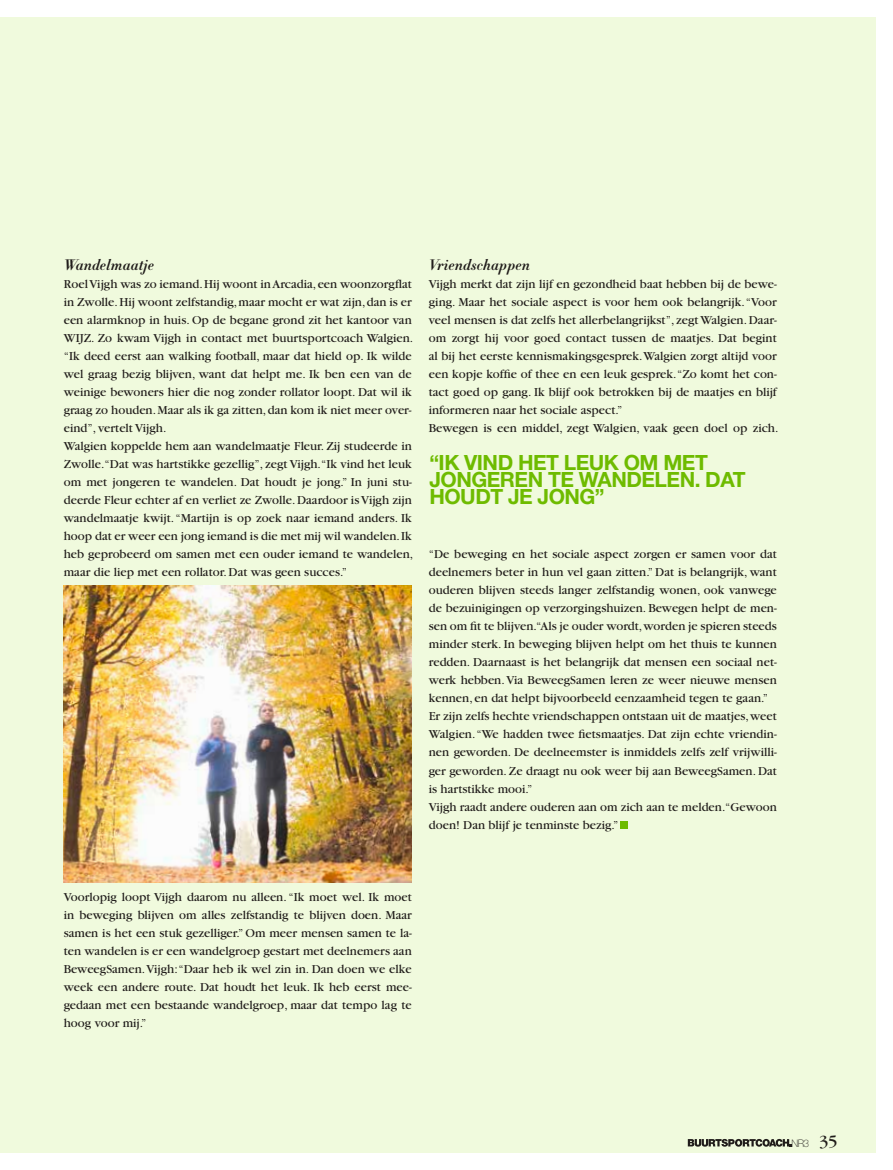
<style>
.page{position:relative;width:893px;height:1170px;background:#fff}
.page>*{position:absolute;margin:0;border:0;box-sizing:border-box;transform-origin:0 0}
.t1{font:700 21px/17.1px "Helvetica Neue LT Std";letter-spacing:-.025em;color:#6ebb00}
.t2{font:18px "Garamond";color:#201c1a}
.t3{font:italic 700 15px "Didot HTF 06";letter-spacing:.01em;color:#201c1a}
.t4{font:12.75px/18px "Garamond";color:#201c1a}
.t5{font:100 10.35px "Helvetica Neue LT Std";color:#201c1a}
</style>
<div class="page">
<div style="left:0;top:17px;width:875px;height:1135px;background:#f0fadd"></div>
<svg style="left:688px;top:1138px;width:104px;height:8px"></svg>
<div style="left:620px;top:821px;width:7px;height:7px;background:#6ebb00"></div>
<img style="left:64px;top:585px;width:348px;height:297px">
<p class="t3" style="left:64px;top:255px;width:92px">Wandelmaatje</p>
<p class="t4" style="left:64px;top:275px;width:351px">Roel Vijgh was zo iemand. Hij woont in Arcadia, een woonzorgflat in Zwolle. Hij woont zelfstandig, maar mocht er wat zijn, dan is er een alarmknop in huis. Op de begane grond zit het kantoor van WIJZ. Zo kwam Vijgh in contact met buurtsportcoach Walgien. “Ik deed eerst aan walking football, maar dat hield op. Ik wilde wel graag bezig blijven, want dat helpt me. Ik ben een van de weinige bewoners hier die nog zonder rollator loopt. Dat wil ik graag zo houden. Maar als ik ga zitten, dan kom ik niet meer over&shy;eind”, vertelt Vijgh.<br>Walgien koppelde hem aan wandelmaatje Fleur. Zij studeerde in Zwolle.“Dat was hartstikke gezellig”, zegt Vijgh.“Ik vind het leuk om met jongeren te wandelen. Dat houdt je jong.” In juni stu&shy;deerde Fleur echter af en verliet ze Zwolle. Daardoor is Vijgh zijn wandelmaatje kwijt. “Martijn is op zoek naar iemand anders. Ik hoop dat er weer een jong iemand is die met mij wil wandelen. Ik heb geprobeerd om samen met een ouder iemand te wandelen, maar die liep met een rollator. Dat was geen succes.”</p>
<p class="t3" style="left:429px;top:255px;width:103px">Vriendschappen</p>
<p class="t4" style="left:429px;top:275px;width:351px">Vijgh merkt dat zijn lijf en gezondheid baat hebben bij de bewe&shy;ging. Maar het sociale aspect is voor hem ook belangrijk. “Voor veel mensen is dat zelfs het allerbelangrijkst”, zegt Walgien. Daar&shy;om zorgt hij voor goed contact tussen de maatjes. Dat begint al bij het eerste kennismakingsgesprek. Walgien zorgt altijd voor een kopje koffie of thee en een leuk gesprek.“Zo komt het con&shy;tact goed op gang. Ik blijf ook betrokken bij de maatjes en blijf informeren naar het sociale aspect.”<br>Bewegen is een middel, zegt Walgien, vaak geen doel op zich.</p>
<h1 class="t1" style="left:429px;top:453px;width:318px">“IK VIND HET LEUK OM MET<br>JONGEREN TE WANDELEN. DAT<br>HOUDT JE JONG”</h1>
<p class="t4" style="left:429px;top:545px;width:350px">“De beweging en het sociale aspect zorgen er samen voor dat deelnemers beter in hun vel gaan zitten.” Dat is belangrijk, want ouderen blijven steeds langer zelfstandig wonen, ook vanwege de bezuinigingen op verzorgingshuizen. Bewegen helpt de men&shy;sen om fit te blijven.“Als je ouder wordt, worden je spieren steeds minder sterk. In beweging blijven helpt om het thuis te kunnen redden. Daarnaast is het belangrijk dat mensen een sociaal net&shy;werk hebben. Via BeweegSamen leren ze weer nieuwe mensen kennen, en dat helpt bijvoorbeeld eenzaamheid tegen te gaan.” Er zijn zelfs hechte vriendschappen ontstaan uit de maatjes, weet Walgien. “We hadden twee fietsmaatjes. Dat zijn echte vriendin&shy;nen geworden. De deelneemster is inmiddels zelfs zelf vrijwilli&shy;ger geworden. Ze draagt nu ook weer bij aan BeweegSamen. Dat is hartstikke mooi.”<br>Vijgh raadt andere ouderen aan om zich aan te melden.“Gewoon doen! Dan blijf je tenminste bezig.”</p>
<p class="t4" style="left:64px;top:887px;width:350px;text-align:justify">Voorlopig loopt Vijgh daarom nu alleen. “Ik moet wel. Ik moet in beweging blijven om alles zelfstandig te blijven doen. Maar samen is het een stuk gezelliger.” Om meer mensen samen te la&shy;ten wandelen is er een wandelgroep gestart met deelnemers aan BeweegSamen. Vijgh:“Daar heb ik wel zin in. Dan doen we elke week een andere route. Dat houdt het leuk. Ik heb eerst mee&shy;gedaan met een bestaande wandelgroep, maar dat tempo lag te hoog voor mij.”</p>
<p class="t5" style="left:792px;top:1136px;width:19px">NR3</p>
<h2 class="t2" style="left:819px;top:1131px;width:20px">35</h2>
</div>
